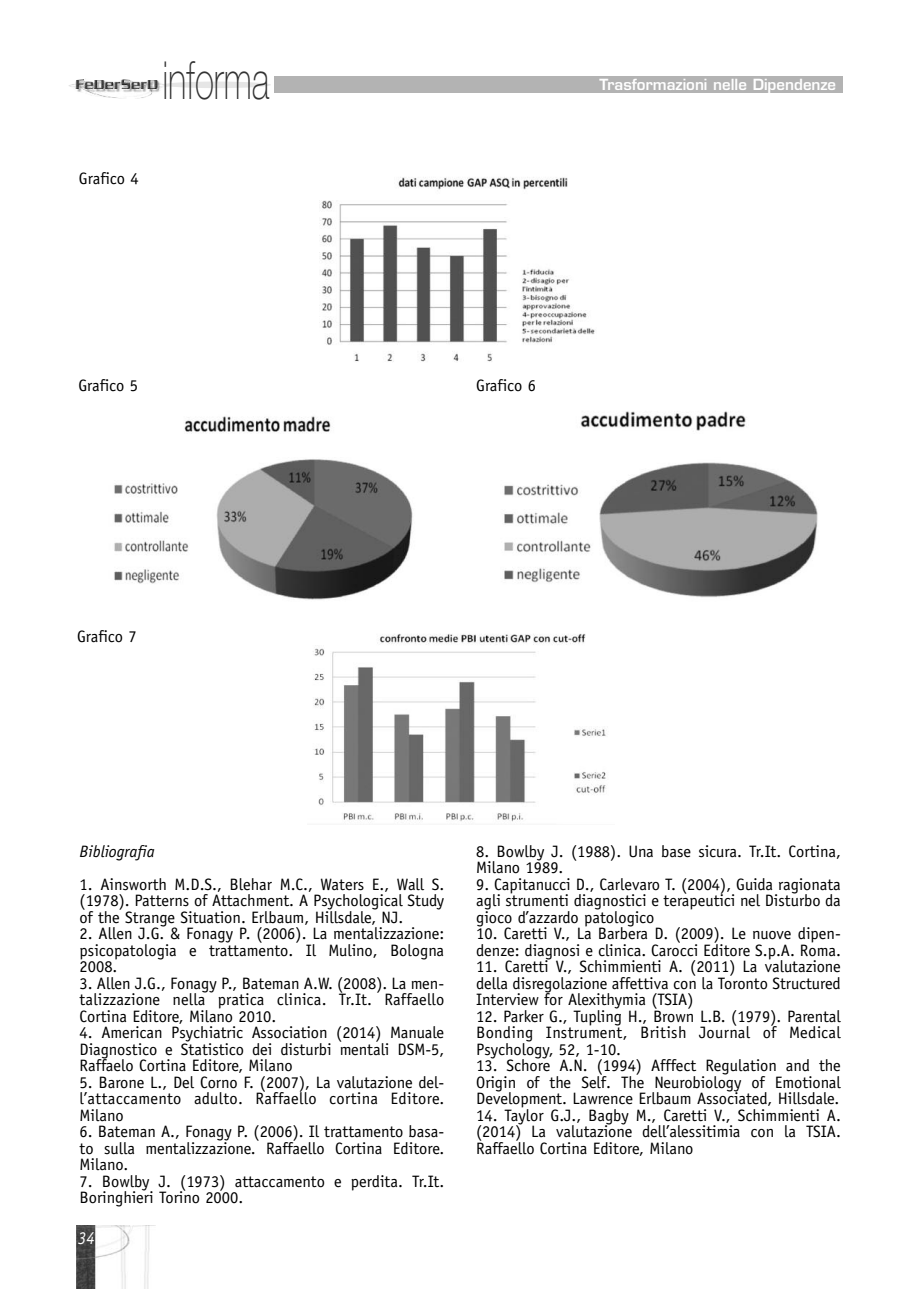
<style>
.page{position:relative;width:919px;height:1289px;background:#fff}
.page>*{position:absolute;margin:0;border:0;box-sizing:border-box;transform-origin:0 0}
.t1{font:100 52.5px "Helvetica Neue";color:#333;scale:.67 1}
.t2{font:italic 18px "Officina Sans";color:#fff;scale:.9 1}
.t3{font:16.5px/16.5px "Officina Sans";color:#000;text-align:justify}
.t4{font:italic 16.5px "Officina Sans";color:#000}
.t5{font:600 15px "Eurostile";color:#fff}
</style>
<div class="page">
<img style="left:77px;top:1225px;width:79px;height:63px">
<div style="left:274px;top:77px;width:568px;height:16px;background:#b3b3b3"></div>
<img style="left:69px;top:79px;width:100px;height:19px">
<div style="left:162px;top:82px;width:109px;height:6px;background:#e6e6e6;border-radius:50%"></div>
<img style="left:114px;top:416px;width:299px;height:184px">
<img style="left:504px;top:411px;width:314px;height:187px">
<img style="left:313px;top:634px;width:293px;height:188px">
<img style="left:319px;top:177px;width:276px;height:185px">
<h1 class="t1" style="left:162px;top:61px;width:161px">informa</h1>
<p class="t3" style="left:79px;top:171px;width:61px">Grafico 4</p>
<p class="t5" style="left:599px;top:79px;width:238px">Trasformazioni nelle Dipendenze</p>
<p class="t3" style="left:78px;top:378px;width:61px">Grafico 5</p>
<p class="t3" style="left:476px;top:378px;width:61px">Grafico 6</p>
<p class="t3" style="left:77px;top:629px;width:61px">Grafico 7</p>
<p class="t4" style="left:80px;top:844px;width:77px">Bibliografia</p>
<p class="t3" style="left:80px;top:877px;width:366px">1. Ainsworth M.D.S., Blehar M.C., Waters E., Wall S. (1978). Patterns of Attachment. A Psychological Study of the Strange Situation. Erlbaum, Hillsdale, NJ.</p>
<p class="t3" style="left:80px;top:926px;width:366px">2. Allen J.G. &amp; Fonagy P. (2006). La mentalizzazione: psicopatologia e trattamento. Il Mulino, Bologna 2008.</p>
<p class="t3" style="left:80px;top:976px;width:366px">3. Allen J.G., Fonagy P., Bateman A.W. (2008). La men&shy;talizzazione nella pratica clinica. Tr.It. Raffaello Cortina Editore, Milano 2010.</p>
<p class="t3" style="left:80px;top:1025px;width:366px">4. American Psychiatric Association (2014) Manuale Diagnostico e Statistico dei disturbi mentali DSM-5, Raffaelo Cortina Editore, Milano</p>
<p class="t3" style="left:80px;top:1075px;width:366px">5. Barone L., Del Corno F. (2007), La valutazione del&shy;l’attaccamento adulto. Raffaello cortina Editore.<br>Milano</p>
<p class="t3" style="left:80px;top:1124px;width:366px">6. Bateman A., Fonagy P. (2006). Il trattamento basa&shy;to sulla mentalizzazione. Raffaello Cortina Editore.<br>Milano.</p>
<p class="t3" style="left:80px;top:1174px;width:366px">7. Bowlby J. (1973) attaccamento e perdita. Tr.It.<br>Boringhieri Torino 2000.</p>
<p class="t2" style="left:78px;top:1231px;width:20px">34</p>
<p class="t3" style="left:476px;top:844px;width:366px">8. Bowlby J. (1988). Una base sicura. Tr.It. Cortina,<br>Milano 1989.</p>
<p class="t3" style="left:476px;top:877px;width:366px">9. Capitanucci D., Carlevaro T. (2004), Guida ragionata agli strumenti diagnostici e terapeutici nel Disturbo da gioco d’azzardo patologico</p>
<p class="t3" style="left:476px;top:926px;width:366px">10. Caretti V., La Barbera D. (2009). Le nuove dipen&shy;denze: diagnosi e clinica. Carocci Editore S.p.A. Roma.</p>
<p class="t3" style="left:476px;top:959px;width:366px">11. Caretti V., Schimmienti A. (2011) La valutazione della disregolazione affettiva con la Toronto Structured Interview for Alexithymia (TSIA)</p>
<p class="t3" style="left:476px;top:1009px;width:366px">12. Parker G., Tupling H., Brown L.B. (1979). Parental Bonding Instrument, British Journal of Medical Psychology, 52, 1-10.</p>
<p class="t3" style="left:476px;top:1058px;width:366px">13. Schore A.N. (1994) Afffect Regulation and the Origin of the Self. The Neurobiology of Emotional Development. Lawrence Erlbaum Associated, Hillsdale.</p>
<p class="t3" style="left:476px;top:1108px;width:366px">14. Taylor G.J., Bagby M., Caretti V., Schimmienti A. (2014) La valutazione dell’alessitimia con la TSIA.<br>Raffaello Cortina Editore, Milano</p>
</div>
